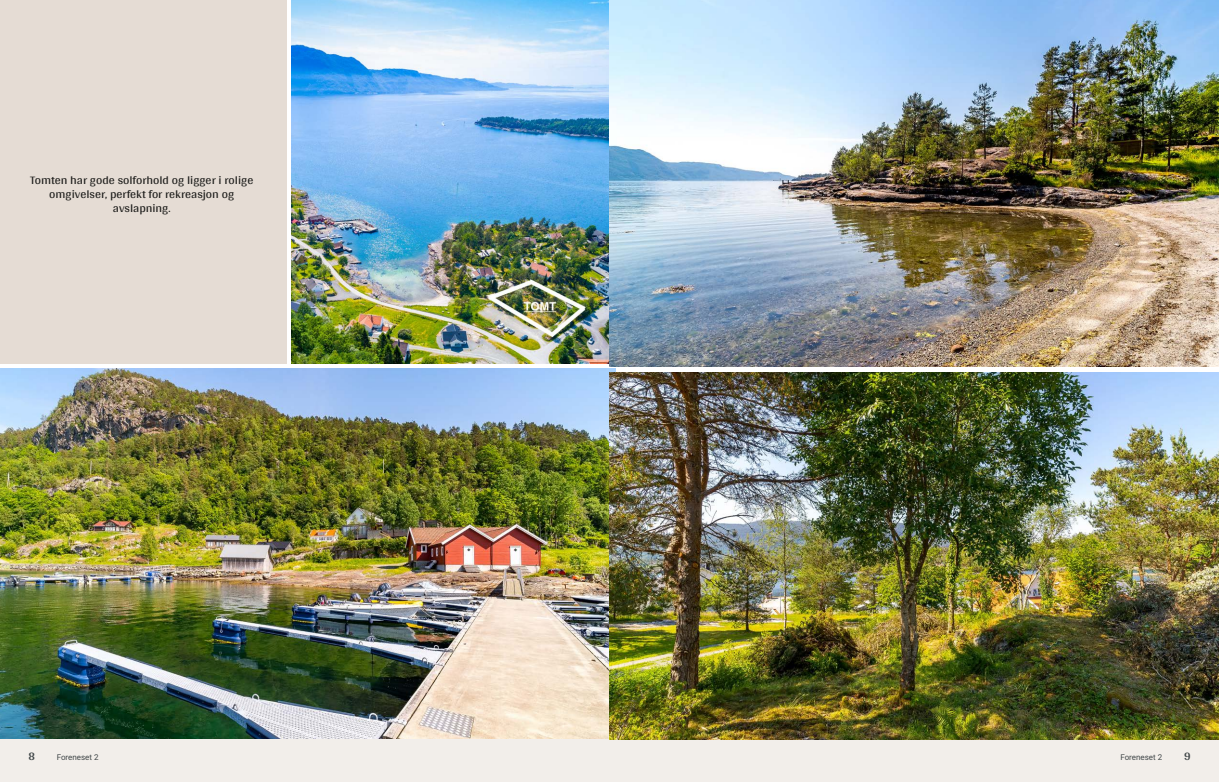
<style>
.page{position:relative;width:1219px;height:782px;background:#fff}
.page>*{position:absolute;margin:0;border:0;box-sizing:border-box;transform-origin:0 0}
.t1{font:12px/14px "Arya";color:#1d1d1b;text-align:center}
.t2{font:700 12px "Arya";color:#414749}
.t3{font:8px "Roboto Vitec";color:#414749}
</style>
<div class="page">
<img style="left:0;top:369px;width:615px;height:370px">
<img style="left:292px;top:0;width:317px;height:363px">
<div style="left:0;top:739px;width:612px;height:42px;background:#f2eeea"></div>
<div style="left:0;top:0;width:286px;height:363px;background:#e5dcd4"></div>
<div style="left:607px;top:739px;width:612px;height:42px;background:#f2eeea"></div>
<img style="left:609px;top:372px;width:610px;height:367px">
<img style="left:609px;top:0;width:610px;height:367px">
<p class="t1" style="left:30px;top:172px;width:225px">Tomten har gode solforhold og ligger i rolige omgivelser, perfekt for rekreasjon og avslapning.</p>
<p class="t2" style="left:28px;top:749px;width:8px">8</p>
<p class="t3" style="left:57px;top:751px;width:43px">Foreneset 2</p>
<p class="t3" style="left:1120px;top:751px;width:43px">Foreneset 2</p>
<p class="t2" style="left:1184px;top:749px;width:8px">9</p>
</div>
